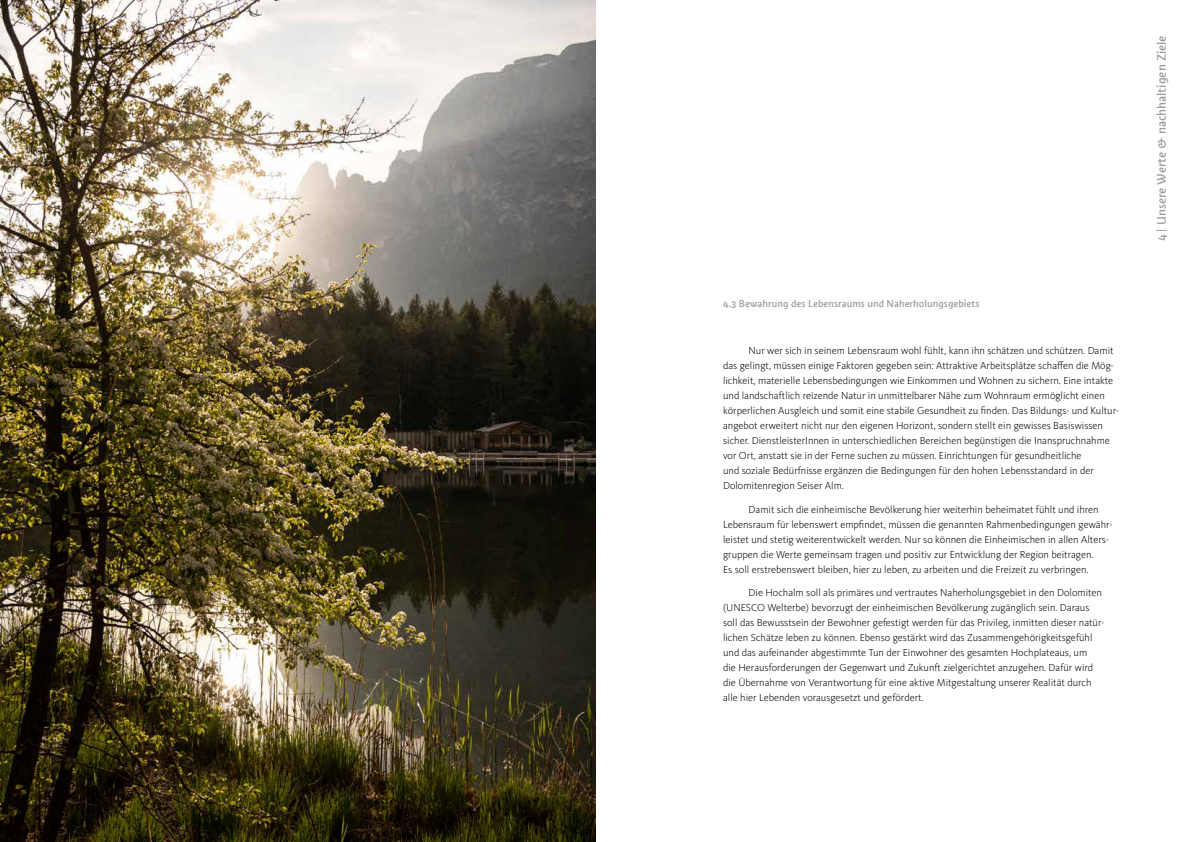
<style>
.page{position:relative;width:1191px;height:842px;background:#fff}
.page>*{position:absolute;margin:0;border:0;box-sizing:border-box;transform-origin:0 0}
.t1{font:13px "Suedtirol Next TT";color:#9d9a9a}
.t2{font:300 10.5px/15px "Kievit OT";color:#000}
.t3{font:10.5px "Suedtirol Next TT";color:#9d9a9a}
</style>
<div class="page">
<img style="left:0;top:0;width:595px;height:842px">
<p class="t3" style="left:723px;top:298px;width:258px">4.3 Bewahrung des Lebensraums und Naherholungsgebiets</p>
<p class="t2" style="left:723px;top:343px;width:397px;text-indent:26px">Nur wer sich in seinem Lebensraum wohl fühlt, kann ihn schätzen und schützen. Damit das gelingt, müssen einige Faktoren gegeben sein: Attraktive Arbeitsplätze schaffen die Mög&shy;lichkeit, materielle Lebensbedingungen wie Einkommen und Wohnen zu sichern. Eine intakte und landschaftlich reizende Natur in unmittelbarer Nähe zum Wohnraum ermöglicht einen körperlichen Ausgleich und somit eine stabile Gesundheit zu finden. Das Bildungs- und Kultur&shy;angebot erweitert nicht nur den eigenen Horizont, sondern stellt ein gewisses Basiswissen sicher. DienstleisterInnen in unterschiedlichen Bereichen begünstigen die Inanspruchnahme vor Ort, anstatt sie in der Ferne suchen zu müssen. Einrichtungen für gesundheitliche<br>und soziale Bedürfnisse ergänzen die Bedingungen für den hohen Lebensstandard in der Dolomitenregion Seiser Alm.</p>
<p class="t2" style="left:723px;top:502px;width:391px;text-indent:26px">Damit sich die einheimische Bevölkerung hier weiterhin beheimatet fühlt und ihren Lebensraum für lebenswert empfindet, müssen die genannten Rahmenbedingungen gewähr&shy;leistet und stetig weiterentwickelt werden. Nur so können die Einheimischen in allen Alters&shy;gruppen die Werte gemeinsam tragen und positiv zur Entwicklung der Region beitragen.<br>Es soll erstrebenswert bleiben, hier zu leben, zu arbeiten und die Freizeit zu verbringen.</p>
<p class="t2" style="left:723px;top:585px;width:381px;text-indent:26px">Die Hochalm soll als primäres und vertrautes Naherholungsgebiet in den Dolomiten (UNESCO Welterbe) bevorzugt der einheimischen Bevölkerung zugänglich sein. Daraus soll das Bewusstsein der Bewohner gefestigt werden für das Privileg, inmitten dieser natür&shy;lichen Schätze leben zu können. Ebenso gestärkt wird das Zusammengehörigkeitsgefühl und das aufeinander abgestimmte Tun der Einwohner des gesamten Hochplateaus, um<br>die Herausforderungen der Gegenwart und Zukunft zielgerichtet anzugehen. Dafür wird die Übernahme von Verantwortung für eine aktive Mitgestaltung unserer Realität durch alle hier Lebenden vorausgesetzt und gefördert.</p>
<p class="t1" style="left:1154px;top:241px;width:207px;rotate:-90deg">4 | Unsere Werte &amp; nachhaltigen Ziele</p>
</div>
